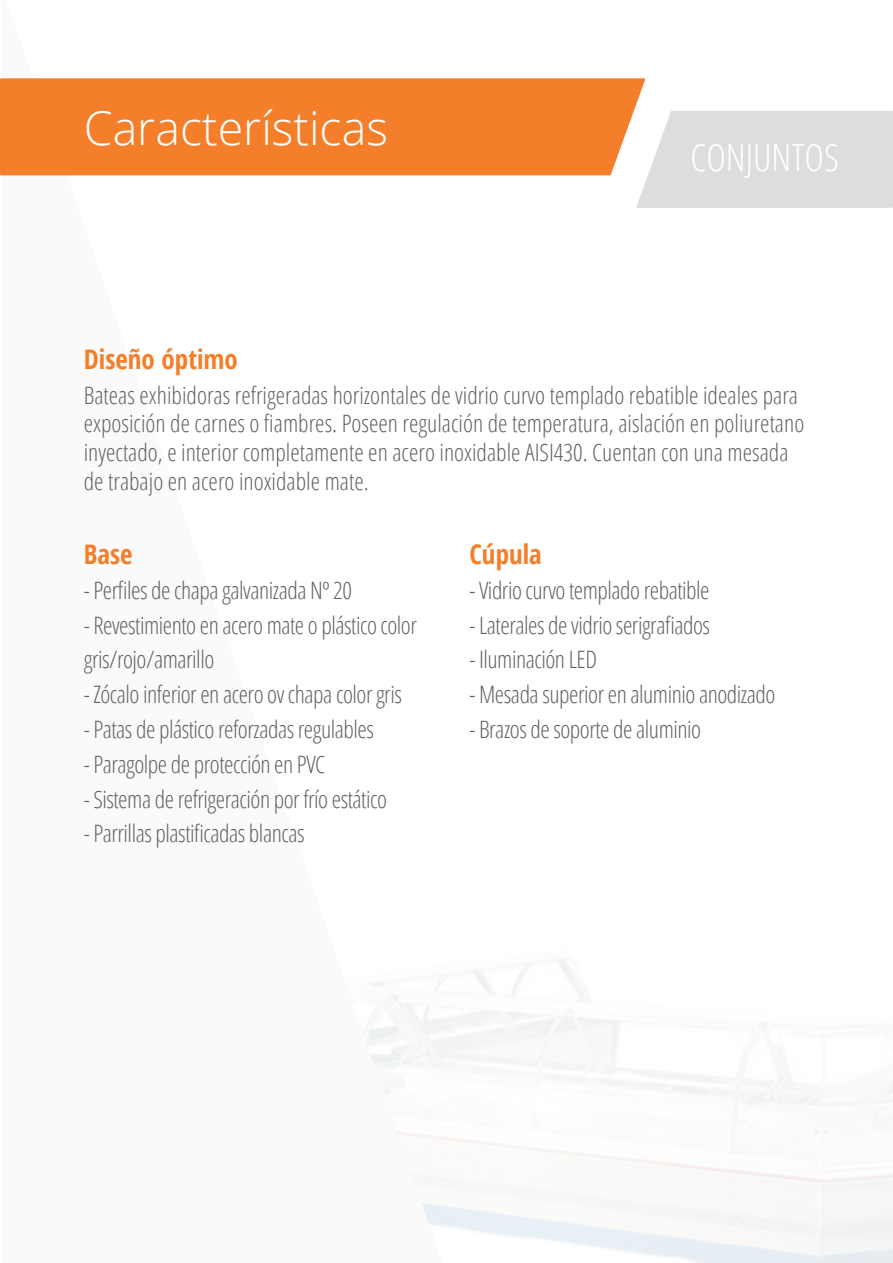
<style>
.page{position:relative;width:893px;height:1263px;background:#fff}
.page>*{position:absolute;margin:0;border:0;box-sizing:border-box;transform-origin:0 0}
.t1{font:300 46.5px "Open Sans";color:#fff}
.t2{font:300 condensed 37.5px "Open Sans";color:#fff}
.t3{font:700 condensed 27px "Open Sans";color:#f47e29}
.t4{font:300 condensed 24px/34.8px "Open Sans";letter-spacing:-.02em;color:#5f6364}
.t5{font:300 condensed 24px/28.8px "Open Sans";color:#5f6364}
</style>
<div class="page">
<svg style="left:2px;top:175px;width:440px;height:1088px"></svg>
<div style="left:0;top:78px;width:645px;height:97px;background:#f47e29"></div>
<div style="left:636px;top:111px;width:257px;height:97px;background:#dcdddf"></div>
<h1 class="t1" style="left:84px;top:96px;width:306px">Características</h1>
<h2 class="t2" style="left:691px;top:132px;width:150px">CONJUNTOS</h2>
<h2 class="t2" style="left:745px;top:136px;width:150px">CONJUNTOS</h2>
<p class="t3" style="left:84px;top:340px;width:156px">Diseño óptimo</p>
<p class="t5" style="left:84px;top:380px;width:722px">Bateas exhibidoras refrigeradas horizontales de vidrio curvo templado rebatible ideales para exposición de carnes o fiambres. Poseen regulación de temperatura, aislación en poliuretano inyectado, e interior completamente en acero inoxidable AISI430. Cuentan con una mesada de trabajo en acero inoxidable mate.</p>
<p class="t3" style="left:84px;top:535px;width:50px">Base</p>
<p class="t4" style="left:84px;top:572px;width:270px">- Perfiles de chapa galvanizada Nº 20</p>
<p class="t4" style="left:84px;top:607px;width:335px">- Revestimiento en acero mate o plástico color gris/rojo/amarillo</p>
<p class="t4" style="left:84px;top:676px;width:320px">- Zócalo inferior en acero ov chapa color gris</p>
<p class="t4" style="left:84px;top:711px;width:292px">- Patas de plástico reforzadas regulables</p>
<p class="t4" style="left:84px;top:746px;width:243px">- Paragolpe de protección en PVC</p>
<p class="t4" style="left:84px;top:781px;width:305px">- Sistema de refrigeración por frío estático</p>
<p class="t4" style="left:84px;top:815px;width:222px">- Parrillas plastificadas blancas</p>
<p class="t3" style="left:469px;top:535px;width:74px">Cúpula</p>
<p class="t4" style="left:469px;top:572px;width:242px">- Vidrio curvo templado rebatible</p>
<p class="t4" style="left:469px;top:607px;width:242px">- Laterales de vidrio serigrafiados</p>
<p class="t4" style="left:469px;top:641px;width:129px">- Iluminación LED</p>
<p class="t4" style="left:469px;top:676px;width:307px">- Mesada superior en aluminio anodizado</p>
<p class="t4" style="left:469px;top:711px;width:233px">- Brazos de soporte de aluminio</p>
</div>
